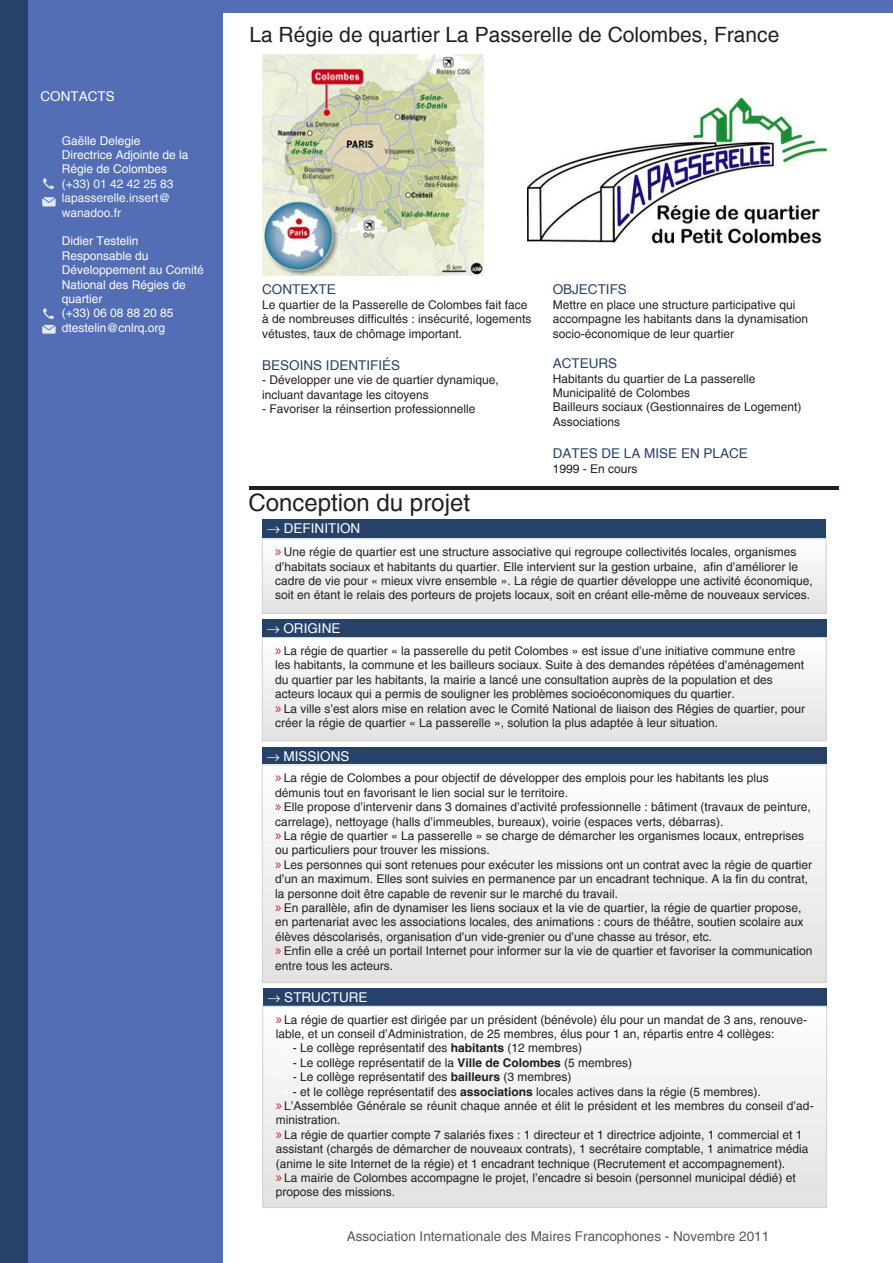
<style>
.page{position:relative;width:893px;height:1263px;background:#546eb5}
.page>*{position:absolute;margin:0;border:0;box-sizing:border-box;transform-origin:0 0}
.t1{font:24px "Helvetica";color:#231f20}
.t2{font:21px "Helvetica";color:#231f20}
.t3{font:13.5px "Helvetica";color:#264269}
.t4{font:13.5px "Helvetica";color:#57585a}
.Puces_Titre{font:13.5px "Helvetica";color:#fff}
.Puce01{font:12px/14.4px "Helvetica";color:#231f20}
.Puces_Titre-2{font:12px "Helvetica";color:#231f20}
.t5{font:12px/14.4px "Helvetica";color:#fff}
.t6{font:12px/14.4px "Helvetica";color:#f6f6f7}
.s1{font-family:"Myriad Pro";font-size:15px;color:#d1232a}
.s2{color:#fff}
.s3{font-weight:700}
</style>
<div class="page">
<div style="left:0;top:1px;width:27px;height:1262px;background:#264269"></div>
<div style="left:223px;top:14px;width:670px;height:1249px;background:#fff"></div>
<hr style="left:249px;top:486px;width:590px;height:4px;background:#231f20">
<img style="left:42px;top:178px;width:14px;height:29px">
<img style="left:42px;top:308px;width:14px;height:26px">
<div style="left:263px;top:519px;width:563px;height:19px;background:#264269"></div>
<div style="left:262px;top:619px;width:564px;height:18px;background:#264269"></div>
<div style="left:262px;top:638px;width:564px;height:103px;background:linear-gradient(to bottom,#fefefe,#e3e2e1)"></div>
<div style="left:262px;top:637px;width:564px;height:104px;border:1px solid #d1d2d4"></div>
<div style="left:262px;top:539px;width:564px;height:74px;background:linear-gradient(to bottom,#fff,#e4e3e2)"></div>
<div style="left:262px;top:539px;width:564px;height:75px;border:1px solid #d1d2d4"></div>
<div style="left:263px;top:988px;width:564px;height:18px;background:#264269"></div>
<div style="left:263px;top:1006px;width:564px;height:201px;background:linear-gradient(to bottom,#fff,#e3e2e1)"></div>
<div style="left:263px;top:1006px;width:564px;height:202px;border:1px solid #d1d2d4"></div>
<img style="left:262px;top:54px;width:222px;height:222px">
<img style="left:527px;top:99px;width:299px;height:145px">
<div style="left:262px;top:747px;width:564px;height:18px;background:#264269"></div>
<div style="left:262px;top:765px;width:564px;height:217px;background:linear-gradient(to bottom,#fff,#e3e2e1)"></div>
<div style="left:262px;top:765px;width:564px;height:218px;border:1px solid #d1d2d4"></div>
<p class="Puces_Titre" style="left:40px;top:89px;width:67px">CONTACTS</p>
<p class="t5" style="left:62px;top:133px;width:80px">Gaëlle Delegie</p>
<p class="t5" style="left:62px;top:148px;width:128px">Directrice Adjointe de la<br>Régie de Colombes</p>
<p class="t6" style="left:62px;top:177px;width:113px">(+33) 01 42 42 25 83</p>
<p class="t6" style="left:62px;top:191px;width:110px">lapasserelle.insert@ wanadoo.fr</p>
<p class="t5" style="left:62px;top:234px;width:78px">Didier Testelin</p>
<p class="t5" style="left:62px;top:249px;width:144px">Responsable du<br>Développement au Comité<br>National des Régies de quartier</p>
<p class="t5" style="left:62px;top:306px;width:113px">(+33) 06 08 88 20 85</p>
<p class="t5" style="left:62px;top:321px;width:105px">dtestelin@cnlrq.org</p>
<p class="t2" style="left:249px;top:22px;width:531px">La Régie de quartier La Passerelle de Colombes, France</p>
<p class="t3" style="left:262px;top:282px;width:75px">Con texte</p>
<p class="Puce01" style="left:262px;top:298px;width:271px">Le quartier de la Passerelle de Colombes fait face à de nombreuses difficultés : insécurité, logements vétustes, taux de chômage important.</p>
<p class="t3" style="left:262px;top:357px;width:140px">Besoin s identifiés</p>
<p class="Puce01" style="left:262px;top:373px;width:238px">- Développer une vie de quartier dynamique, incluant davantage les citoyens</p>
<p class="Puce01" style="left:262px;top:402px;width:215px">- Favoriser la réinsertion professionnelle</p>
<p class="t1" style="left:249px;top:488px;width:223px">Conception du projet</p>
<p class="Puces_Titre" style="left:267px;top:521px;width:43px">→ defini</p>
<p class="Puces_Titre" style="left:328px;top:521px;width:32px">tion</p>
<p class="t3" style="left:553px;top:282px;width:76px">Objectifs</p>
<p class="Puce01" style="left:553px;top:298px;width:257px">Mettre en place une structure participative qui accompagne les habitants dans la dynamisation socio-économique de leur quartier</p>
<p class="t3" style="left:553px;top:355px;width:66px">Acteur s</p>
<p class="Puce01" style="left:553px;top:371px;width:204px">Habitants du quartier de La passerelle</p>
<p class="Puce01" style="left:553px;top:386px;width:139px">Municipalité de Colombes</p>
<p class="Puce01" style="left:553px;top:400px;width:250px">Bailleurs sociaux (Gestionnaires de Logement)</p>
<p class="Puce01" style="left:553px;top:415px;width:69px">Associations</p>
<p class="t3" style="left:553px;top:445px;width:161px">Dates de la mi se en plac</p>
<p class="t3" style="left:739px;top:445px;width:11px">e</p>
<p class="Puce01" style="left:553px;top:461px;width:86px">1999 - En cours</p>
<p class="Puce01" style="left:275px;top:545px;width:539px"><span class="s1">»</span> Une régie de quartier est une structure associative qui regroupe collectivités locales, organismes d’habitats sociaux et habitants du quartier. Elle intervient sur la gestion urbaine, afin d’améliorer le cadre de vie pour « mieux vivre ensemble ». La régie de quartier développe une activité économique, soit en étant le relais des porteurs de projets locaux, soit en créant elle-même de nouveaux services.</p>
<p class="Puces_Titre" style="left:266px;top:620px;width:26px">→ Origin</p>
<p class="Puces_Titre" style="left:331px;top:620px;width:11px">e</p>
<p class="Puce01" style="left:275px;top:644px;width:530px"><span class="s1">»</span> La régie de quartier « la passerelle du petit Colombes » est issue d’une initiative commune entre les habitants, la commune et les bailleurs sociaux. Suite à des demandes répétées d’aménagement du quartier par les habitants, la mairie a lancé une consultation auprès de la population et des acteurs locaux qui a permis de souligner les problèmes socioéconomiques du quartier.</p>
<p class="Puce01" style="left:275px;top:701px;width:532px"><span class="s1">»</span> La ville s’est alors mise en relation avec le Comité National de liaison des Régies de quartier, pour créer la régie de quartier « La passerelle », solution la plus adaptée à leur situation.</p>
<p class="Puces_Titre" style="left:266px;top:748px;width:83px">→ MISSIONS</p>
<p class="Puce01" style="left:275px;top:771px;width:495px"><span class="s1">»</span> La régie de Colombes a pour objectif de développer des emplois pour les habitants les plus démunis tout en favorisant le lien social sur le territoire.</p>
<p class="Puce01" style="left:275px;top:800px;width:537px"><span class="s1">»</span> Elle propose d’intervenir dans 3 domaines d’activité professionnelle : bâtiment (travaux de peinture, carrelage), nettoyage (halls d’immeubles, bureaux), voirie (espaces verts, débarras).</p>
<p class="Puce01" style="left:275px;top:829px;width:530px"><span class="s1">»</span> La régie de quartier « La passerelle » se charge de démarcher les organismes locaux, entreprises ou particuliers pour trouver les missions.</p>
<p class="Puce01" style="left:275px;top:858px;width:538px"><span class="s1">»</span> Les personnes qui sont retenues pour exécuter les missions ont un contrat avec la régie de quartier d’un an maximum. Elles sont suivies en permanence par un encadrant technique. A la fin du contrat, la personne doit être capable de revenir sur le marché du travail.</p>
<p class="Puce01" style="left:275px;top:901px;width:530px"><span class="s1">»</span> En parallèle, afin de dynamiser les liens sociaux et la vie de quartier, la régie de quartier propose, en partenariat avec les associations locales, des animations : cours de théâtre, soutien scolaire aux élèves déscolarisés, organisation d’un vide-grenier ou d’une chasse au trésor, etc.</p>
<p class="Puce01" style="left:275px;top:944px;width:539px"><span class="s1">»</span> Enfin elle a créé un portail Internet pour informer sur la vie de quartier et favoriser la communication entre tous les acteurs.</p>
<p class="Puces_Titre" style="left:267px;top:989px;width:102px">→ structure</p>
<p class="Puce01" style="left:276px;top:1012px;width:533px"><span class="s1">»</span> La régie de quartier est dirigée par un président (bénévole) élu pour un mandat de 3 ans, renouve&shy;lable, et un conseil d’Administration, de 25 membres, élus pour 1 an, répartis entre 4 collèges:</p>
<p class="Puces_Titre-2" style="left:276px;top:1041px;width:308px"><span class="s2">→</span> - Le collège représentatif des <span class="s3">habitants</span> (12 membres)</p>
<p class="Puces_Titre-2" style="left:276px;top:1055px;width:358px"><span class="s2">→</span> - Le collège représentatif de la <span class="s3">Ville de Colombes</span> (5 membres)</p>
<p class="Puces_Titre-2" style="left:276px;top:1070px;width:297px"><span class="s2">→</span> - Le collège représentatif des <span class="s3">bailleurs</span> (3 membres)</p>
<p class="Puces_Titre-2" style="left:276px;top:1084px;width:487px"><span class="s2">→</span> - et le collège représentatif des <span class="s3">associations</span> locales actives dans la régie (5 membres).</p>
<p class="Puce01" style="left:276px;top:1099px;width:539px"><span class="s1">»</span> L’Assemblée Générale se réunit chaque année et élit le président et les membres du conseil d’ad&shy;ministration.</p>
<p class="Puce01" style="left:276px;top:1128px;width:534px"><span class="s1">»</span> La régie de quartier compte 7 salariés fixes : 1 directeur et 1 directrice adjointe, 1 commercial et 1 assistant (chargés de démarcher de nouveaux contrats), 1 secrétaire comptable, 1 animatrice média (anime le site Internet de la régie) et 1 encadrant technique (Recrutement et accompagnement).</p>
<p class="Puce01" style="left:276px;top:1171px;width:522px"><span class="s1">»</span> La mairie de Colombes accompagne le projet, l’encadre si besoin (personnel municipal dédié) et propose des missions.</p>
<p class="t4" style="left:347px;top:1228px;width:424px">Association Internationale des Maires Francophones - Novembre 2011</p>
</div>
